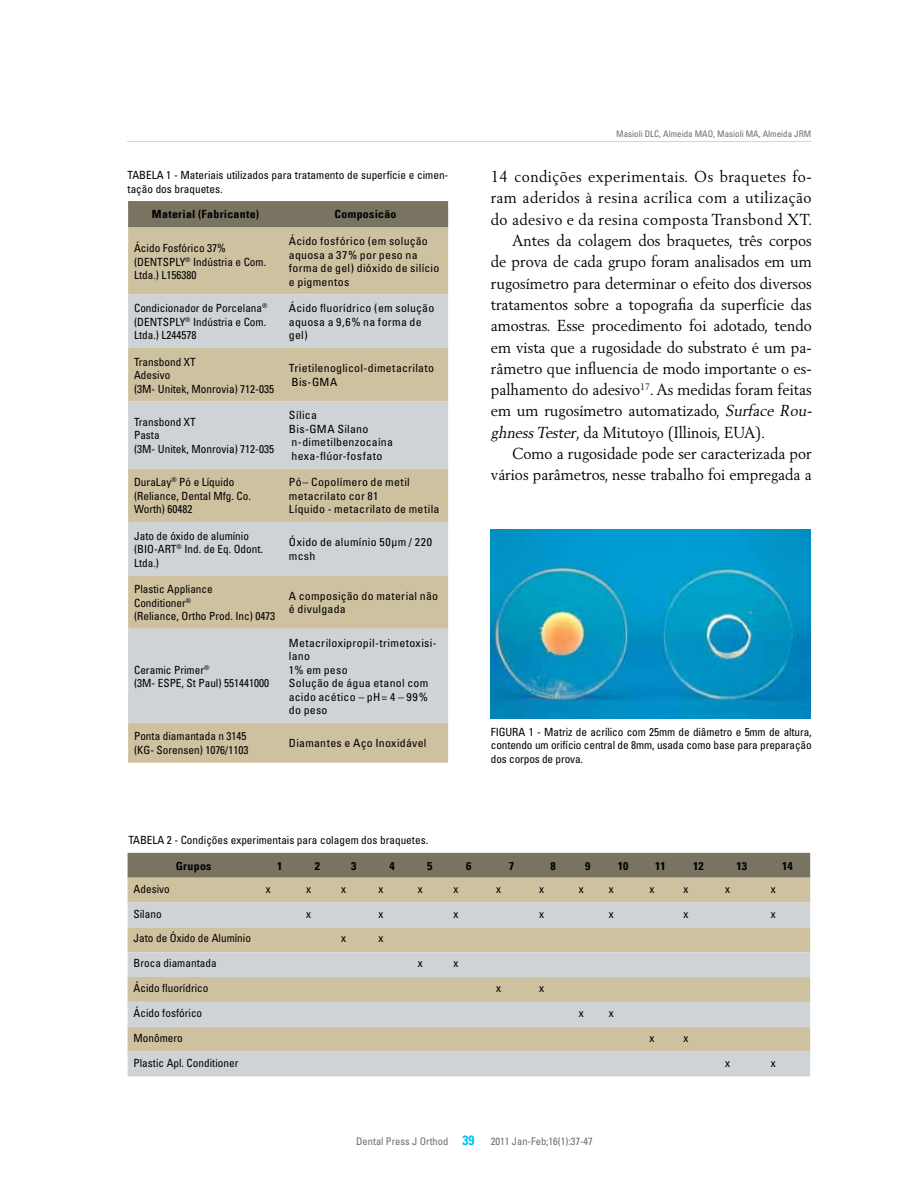
<style>
.page{position:relative;width:918px;height:1188px;background:#fff}
.page>*{position:absolute;margin:0;border:0;box-sizing:border-box;transform-origin:0 0}
.t1{font:15.75px "Berling";color:#000;scale:.95 1}
.t2{font:15.75px "Berling";letter-spacing:.03em;color:#000;scale:.95 1}
.t3{font:condensed 11.25px/13.5px "Univers";color:#000}
.t4{font:condensed 11.25px/13.5px "Univers";letter-spacing:.02em;color:#000;scale:1.06 1}
.t5{font:700 condensed 11.25px "Univers";letter-spacing:.02em;color:#000;scale:1.06 1}
.t6{font:condensed 10.5px "Univers";color:#6d6e71}
.t7{font:condensed 9px "Univers";color:#6d6e71}
.s1{font-style:italic}
.s2{font-weight:700;font-size:13.5px;color:#00c0f3}
</style>
<div class="page">
<hr style="left:127px;top:141px;width:684px;height:1px;background:#abe1fa">
<img style="left:491px;top:530px;width:320px;height:188px">
<svg style="left:128px;top:201px;width:320px;height:27px;background:#7c7664"></svg>
<div style="left:128px;top:228px;width:320px;height:535px;background:#cec19f"></div>
<svg style="left:128px;top:294px;width:320px;height:429px;background:#cfccc1"></svg>
<div style="left:128px;top:853px;width:682px;height:25px;background:#797362"></div>
<div style="left:128px;top:878px;width:682px;height:25px;background:#cec19f"></div>
<svg style="left:128px;top:903px;width:682px;height:173px;background:#cfcbbe"></svg>
<p class="t3" style="left:128px;top:168px;width:322px">tabela 1 - Materiais utilizados para tratamento de superfície e cimen&shy;tação dos braquetes.</p>
<p class="t5" style="left:152px;top:207px;width:103px">Material (Fabricante)</p>
<p class="t5" style="left:335px;top:207px;width:60px">Composicão</p>
<p class="t3" style="left:134px;top:241px;width:134px">Ácido Fosfórico 37% (DENTSPLY<sup>®</sup> Indústria e Com.<br>Ltda.) L156380</p>
<p class="t4" style="left:289px;top:234px;width:143px">Ácido fosfórico (em solução aquosa a 37% por peso na forma de gel) dióxido de silício e pigmentos</p>
<p class="t3" style="left:134px;top:301px;width:135px;text-align:justify">Condicionador de Porcelana<sup>® </sup>(DENTSPLY<sup>®</sup> Indústria e Com.<br>Ltda.) L244578</p>
<p class="t4" style="left:289px;top:301px;width:139px">Ácido fluorídrico (em solução aquosa a 9,6% na forma de gel)</p>
<p class="t3" style="left:134px;top:355px;width:141px">Transbond XT<br>Adesivo<br>(3M- Unitek, Monrovia) 712-035</p>
<p class="t4" style="left:289px;top:362px;width:139px">Trietilenoglicol-dimetacrilato<br>Bis-GMA</p>
<p class="t3" style="left:134px;top:415px;width:141px">Transbond XT<br>Pasta<br>(3M- Unitek, Monrovia) 712-035</p>
<p class="t4" style="left:289px;top:408px;width:100px">Sílica<br>Bis-GMA Silano n-dimetilbenzocaína hexa-flúor-fosfato</p>
<p class="t3" style="left:134px;top:475px;width:118px">DuraLay<sup>®</sup> Pó e Líquido (Reliance, Dental Mfg. Co.<br>Worth) 60482</p>
<p class="t4" style="left:289px;top:475px;width:144px">Pó– Copolímero de metil metacrilato cor 81<br>Líquido - metacrilato de metila</p>
<p class="t3" style="left:134px;top:529px;width:130px">Jato de óxido de alumínio (BIO-ART<sup>®</sup> Ind. de Eq. Odont.<br>Ltda.)</p>
<p class="t4" style="left:289px;top:535px;width:137px">Óxido de alumínio 50μm / 220 mcsh</p>
<p class="t3" style="left:134px;top:582px;width:143px">Plastic Appliance<br>Conditioner<sup>®<br></sup>(Reliance, Ortho Prod. Inc) 0473</p>
<p class="t4" style="left:289px;top:589px;width:142px">A composição do material não é divulgada</p>
<p class="t3" style="left:134px;top:663px;width:136px">Ceramic Primer<sup>®<br></sup>(3M- ESPE, St Paul) 551441000</p>
<p class="t4" style="left:289px;top:636px;width:141px">Metacriloxipropil-trimetoxisi&shy;lano<br>1% em peso<br>Solução de água etanol com acido acético – pH= 4 – 99% do peso</p>
<p class="t3" style="left:134px;top:730px;width:116px">Ponta diamantada n 3145 (KG- Sorensen) 1076/1103</p>
<p class="t4" style="left:289px;top:736px;width:131px">Diamantes e Aço Inoxidável</p>
<p class="t3" style="left:128px;top:833px;width:301px">tabela 2 - Condições experimentais para colagem dos braquetes.</p>
<p class="t7" style="left:616px;top:128px;width:196px">Masioli DLC, Almeida MAO, Masioli MA, Almeida JRM</p>
<h1 class="t2" style="left:491px;top:167px;width:339px">14 condições experimentais. Os braquetes fo-</h1>
<h1 class="t2" style="left:491px;top:188px;width:339px">ram aderidos à resina acrílica com a utilização</h1>
<h1 class="t2" style="left:491px;top:210px;width:340px">do adesivo e da resina composta Transbond XT.</h1>
<h1 class="t1" style="left:512px;top:231px;width:317px">Antes da colagem dos braquetes, três corpos</h1>
<h1 class="t1" style="left:491px;top:252px;width:339px">de prova de cada grupo foram analisados em um</h1>
<h1 class="t1" style="left:491px;top:274px;width:339px">rugosímetro para determinar o efeito dos diversos</h1>
<h1 class="t1" style="left:491px;top:295px;width:339px">tratamentos sobre a topografia da superfície das</h1>
<h1 class="t1" style="left:491px;top:316px;width:339px">amostras. Esse procedimento foi adotado, tendo</h1>
<h1 class="t1" style="left:491px;top:337px;width:339px">em vista que a rugosidade do substrato é um pa-</h1>
<h1 class="t1" style="left:491px;top:359px;width:339px">râmetro que influencia de modo importante o es-</h1>
<h1 class="t1" style="left:491px;top:380px;width:339px">palhamento do adesivo<sup>17</sup>. As medidas foram feitas</h1>
<h1 class="t1" style="left:491px;top:401px;width:343px">em um rugosímetro automatizado, <span class="s1">Surface Rou-</span></h1>
<h1 class="t1" style="left:491px;top:423px;width:290px"><span class="s1">ghnessTester</span>, da Mitutoyo (Illinois, EUA).</h1>
<h1 class="t1" style="left:512px;top:444px;width:317px">Como a rugosidade pode ser caracterizada por</h1>
<h1 class="t1" style="left:491px;top:465px;width:339px">vários parâmetros, nesse trabalho foi empregada a</h1>
<p class="t3" style="left:491px;top:725px;width:322px;text-align:justify">FIGURA 1 - Matriz de acrílico com 25mm de diâmetro e 5mm de altura, contendo um orifício central de 8mm, usada como base para preparação dos corpos de prova.</p>
<p class="t5" style="left:176px;top:859px;width:35px">Grupos</p>
<p class="t5" style="left:277px;top:859px;width:6px">1</p>
<p class="t5" style="left:315px;top:859px;width:6px">2</p>
<p class="t5" style="left:351px;top:859px;width:6px">3</p>
<p class="t5" style="left:390px;top:859px;width:6px">4</p>
<p class="t5" style="left:427px;top:859px;width:6px">5</p>
<p class="t5" style="left:466px;top:859px;width:6px">6</p>
<p class="t5" style="left:509px;top:859px;width:6px">7</p>
<p class="t5" style="left:550px;top:859px;width:6px">8</p>
<p class="t5" style="left:585px;top:859px;width:6px">9</p>
<p class="t5" style="left:618px;top:859px;width:12px">10</p>
<p class="t5" style="left:655px;top:859px;width:11px">11</p>
<p class="t5" style="left:693px;top:859px;width:12px">12</p>
<p class="t5" style="left:737px;top:859px;width:12px">13</p>
<p class="t5" style="left:782px;top:859px;width:12px">14</p>
<p class="t3" style="left:134px;top:882px;width:38px">Adesivo</p>
<p class="t3" style="left:266px;top:882px;width:6px">x</p>
<p class="t3" style="left:306px;top:882px;width:6px">x</p>
<p class="t3" style="left:341px;top:882px;width:6px">x</p>
<p class="t3" style="left:379px;top:882px;width:6px">x</p>
<p class="t3" style="left:418px;top:882px;width:6px">x</p>
<p class="t3" style="left:454px;top:882px;width:6px">x</p>
<p class="t3" style="left:496px;top:882px;width:6px">x</p>
<p class="t3" style="left:539px;top:882px;width:6px">x</p>
<p class="t3" style="left:579px;top:882px;width:6px">x</p>
<p class="t3" style="left:609px;top:882px;width:6px">x</p>
<p class="t3" style="left:650px;top:882px;width:6px">x</p>
<p class="t3" style="left:684px;top:882px;width:6px">x</p>
<p class="t3" style="left:725px;top:882px;width:6px">x</p>
<p class="t3" style="left:771px;top:882px;width:6px">x</p>
<p class="t3" style="left:134px;top:907px;width:30px">Silano</p>
<p class="t3" style="left:306px;top:907px;width:6px">x</p>
<p class="t3" style="left:379px;top:907px;width:6px">x</p>
<p class="t3" style="left:454px;top:907px;width:6px">x</p>
<p class="t3" style="left:539px;top:907px;width:6px">x</p>
<p class="t3" style="left:609px;top:907px;width:6px">x</p>
<p class="t3" style="left:684px;top:907px;width:6px">x</p>
<p class="t3" style="left:771px;top:907px;width:6px">x</p>
<p class="t3" style="left:134px;top:931px;width:119px">Jato de Óxido de Alumínio</p>
<p class="t3" style="left:341px;top:931px;width:6px">x</p>
<p class="t3" style="left:379px;top:931px;width:6px">x</p>
<p class="t3" style="left:134px;top:956px;width:85px">Broca diamantada</p>
<p class="t3" style="left:418px;top:956px;width:6px">x</p>
<p class="t3" style="left:454px;top:956px;width:6px">x</p>
<p class="t3" style="left:134px;top:981px;width:76px">Ácido fluorídrico</p>
<p class="t3" style="left:496px;top:981px;width:6px">x</p>
<p class="t3" style="left:539px;top:981px;width:6px">x</p>
<p class="t3" style="left:134px;top:1006px;width:70px">Ácido fosfórico</p>
<p class="t3" style="left:579px;top:1006px;width:6px">x</p>
<p class="t3" style="left:609px;top:1006px;width:6px">x</p>
<p class="t3" style="left:134px;top:1031px;width:51px">Monômero</p>
<p class="t3" style="left:650px;top:1031px;width:6px">x</p>
<p class="t3" style="left:684px;top:1031px;width:6px">x</p>
<p class="t3" style="left:134px;top:1056px;width:106px">Plastic Apl. Conditioner</p>
<p class="t3" style="left:725px;top:1056px;width:6px">x</p>
<p class="t3" style="left:771px;top:1056px;width:6px">x</p>
<p class="t6" style="left:356px;top:1134px;width:238px">Dental Press J Orthod <span class="s2">39</span> 2011 Jan-Feb;16(1):37-47</p>
</div>
